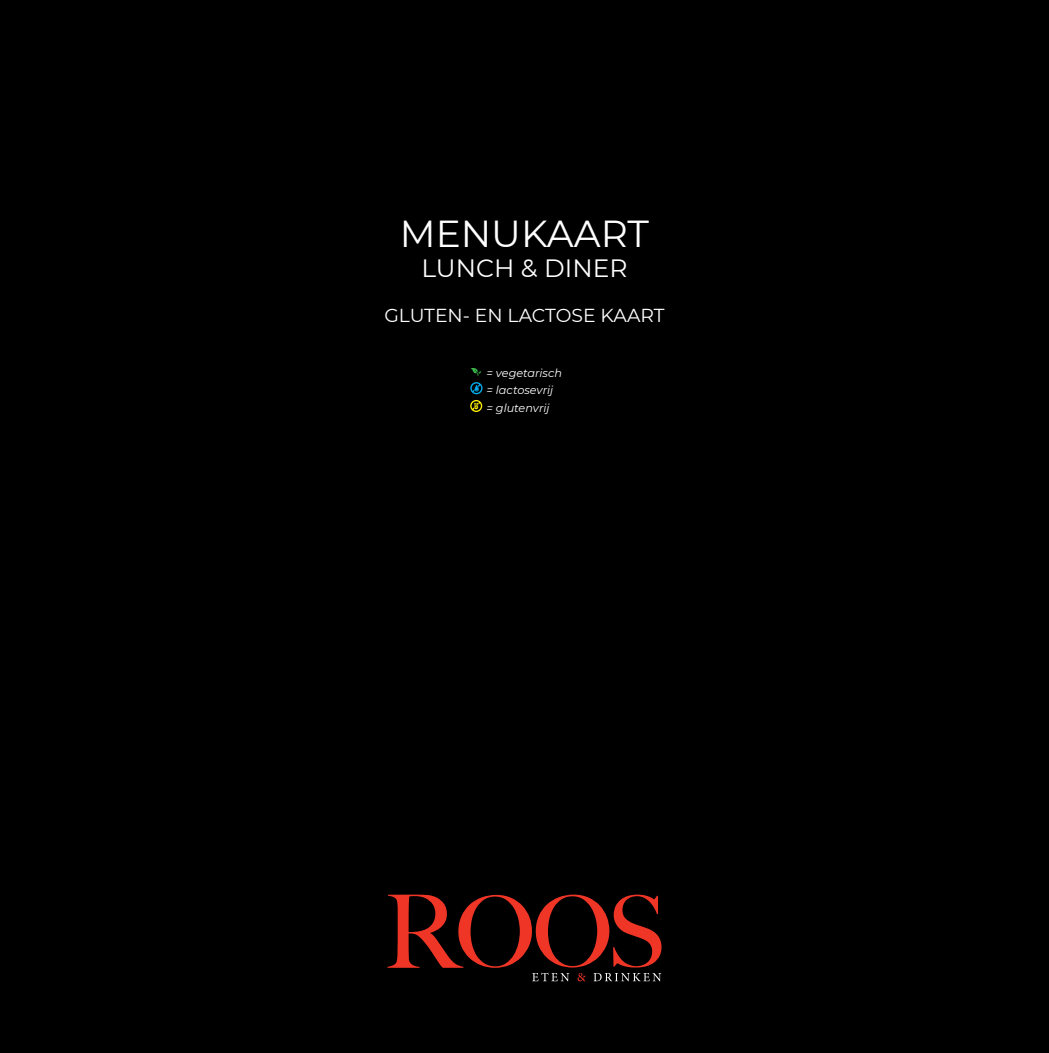
<style>
.page{position:relative;width:1049px;height:1053px;background:#fff}
.page>*{position:absolute;margin:0;border:0;box-sizing:border-box;transform-origin:0 0}
.Gerecht_en_prijs{font:37.5px "Montserrat";color:#fff}
.Gerecht_en_prijs-2{font:25px "Montserrat";color:#fff}
.Gerecht_en_prijs-3{font:18.75px "Montserrat";color:#fff}
.Gerecht_en_prijs-4{font:italic 11.25px "Montserrat";color:#fff}
</style>
<div class="page">
<div style="left:0;top:0;width:1049px;height:1052px;background:#000001"></div>
<svg style="left:471px;top:368px;width:10px;height:8px"></svg>
<svg style="left:470px;top:382px;width:12px;height:12px"></svg>
<svg style="left:470px;top:400px;width:12px;height:12px"></svg>
<svg style="left:387px;top:894px;width:274px;height:87px"></svg>
<p class="Gerecht_en_prijs" style="left:400px;top:208px;width:251px">MENUKAART</p>
<p class="Gerecht_en_prijs-2" style="left:421px;top:251px;width:207px">LUNCH &amp; DINER</p>
<p class="Gerecht_en_prijs-3" style="left:384px;top:302px;width:282px">GLUTEN- EN LACTOSE KAART</p>
<p class="Gerecht_en_prijs-4" style="left:486px;top:365px;width:77px">= vegetarisch</p>
<p class="Gerecht_en_prijs-4" style="left:486px;top:382px;width:68px">= lactosevrij</p>
<p class="Gerecht_en_prijs-4" style="left:486px;top:400px;width:65px">= glutenvrij</p>
</div>
